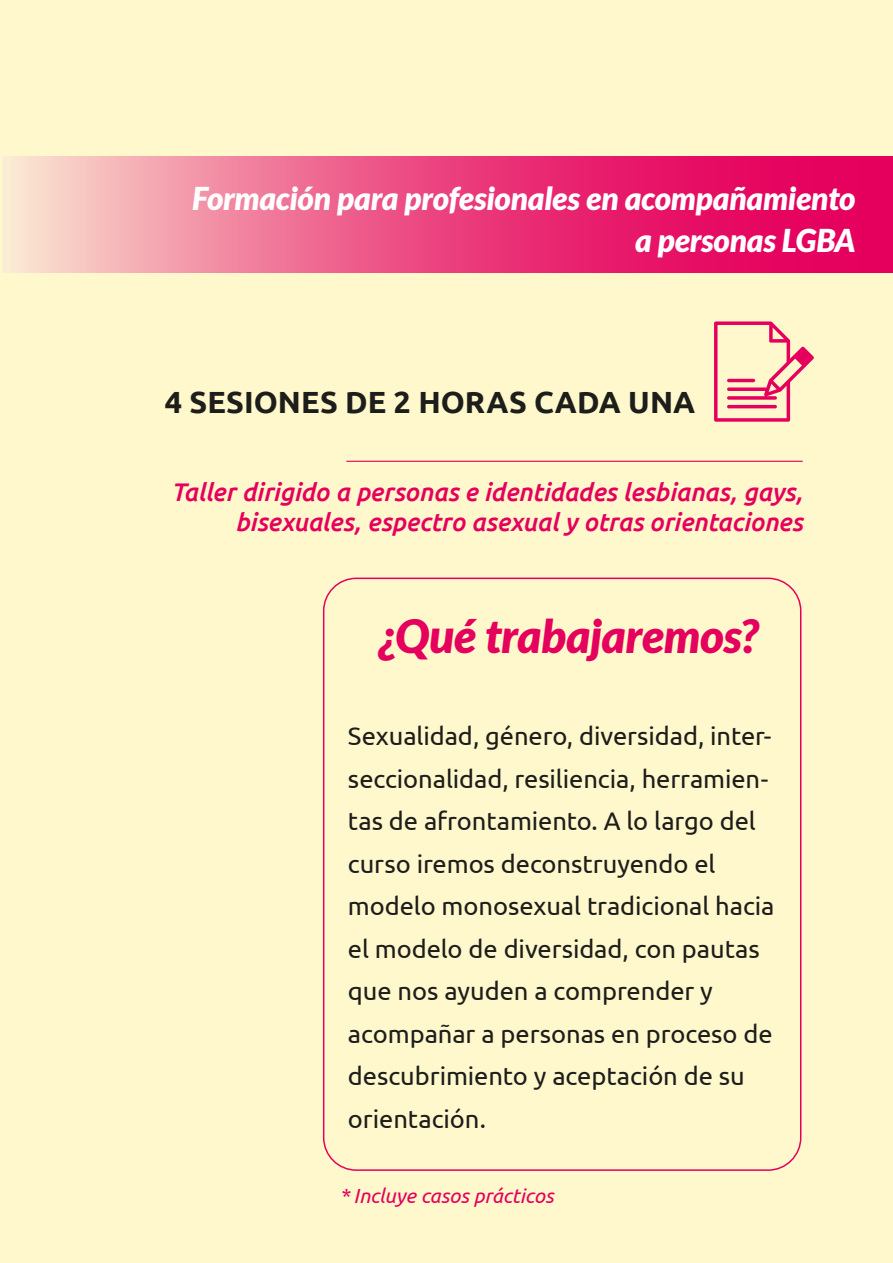
<style>
.page{position:relative;width:893px;height:1263px;background:#fff8cc}
.page>*{position:absolute;margin:0;border:0;box-sizing:border-box;transform-origin:0 0}
.t1{font:italic 900 45.9px "Lato";letter-spacing:-.01em;color:#e5005d}
.t2{font:italic 900 31.5px/42px "Lato";letter-spacing:-.005em;color:#fff;text-align:right}
.t3{font:700 30.6px "Ubuntu";color:#1d1d1b}
.t4{font:25.5px/42.5px "Ubuntu";letter-spacing:-.005em;color:#1d1d1b}
.t5{font:italic 500 25.5px/30.6px "Ubuntu";letter-spacing:-.005em;color:#e5005d;text-align:right}
.t6{font:italic 20.4px "Ubuntu";color:#e5005d}
</style>
<div class="page">
<svg style="left:3px;top:156px;width:890px;height:116px;background:#ec5387"></svg>
<hr style="left:346px;top:461px;width:457px;height:1px;background:#e5005d">
<svg style="left:714px;top:321px;width:100px;height:101px"></svg>
<hr style="left:727px;top:405px;width:50px;height:3px;background:#e5005d;border-radius:2px">
<hr style="left:727px;top:379px;width:28px;height:3px;background:#e5005d;border-radius:2px">
<div style="left:323px;top:578px;width:478px;height:593px;border:2px solid #e5005d;border-radius:33px"></div>
<p class="t2" style="left:192px;top:178px;width:665px">Formación para profesionales en acompañamiento a personas LGBA</p>
<p class="t3" style="left:165px;top:384px;width:532px">4 SESIONES DE 2 HORAS CADA UNA</p>
<p class="t5" style="left:171px;top:476px;width:633px">Taller dirigido a personas e identidades lesbianas, gays, bisexuales, espectro asexual y otras orientaciones</p>
<h1 class="t1" style="left:378px;top:609px;width:381px">¿Qué trabajaremos?</h1>
<p class="t4" style="left:348px;top:714px;width:428px">Sexualidad, género, diversidad, inter&shy;seccionalidad, resiliencia, herramien&shy;tas de afrontamiento. A lo largo del curso iremos deconstruyendo el modelo monosexual tradicional hacia el modelo de diversidad, con pautas que nos ayuden a comprender y acompañar a personas en proceso de descubrimiento y aceptación de su orientación.</p>
<p class="t6" style="left:339px;top:1183px;width:216px">* Incluye casos prácticos</p>
</div>
